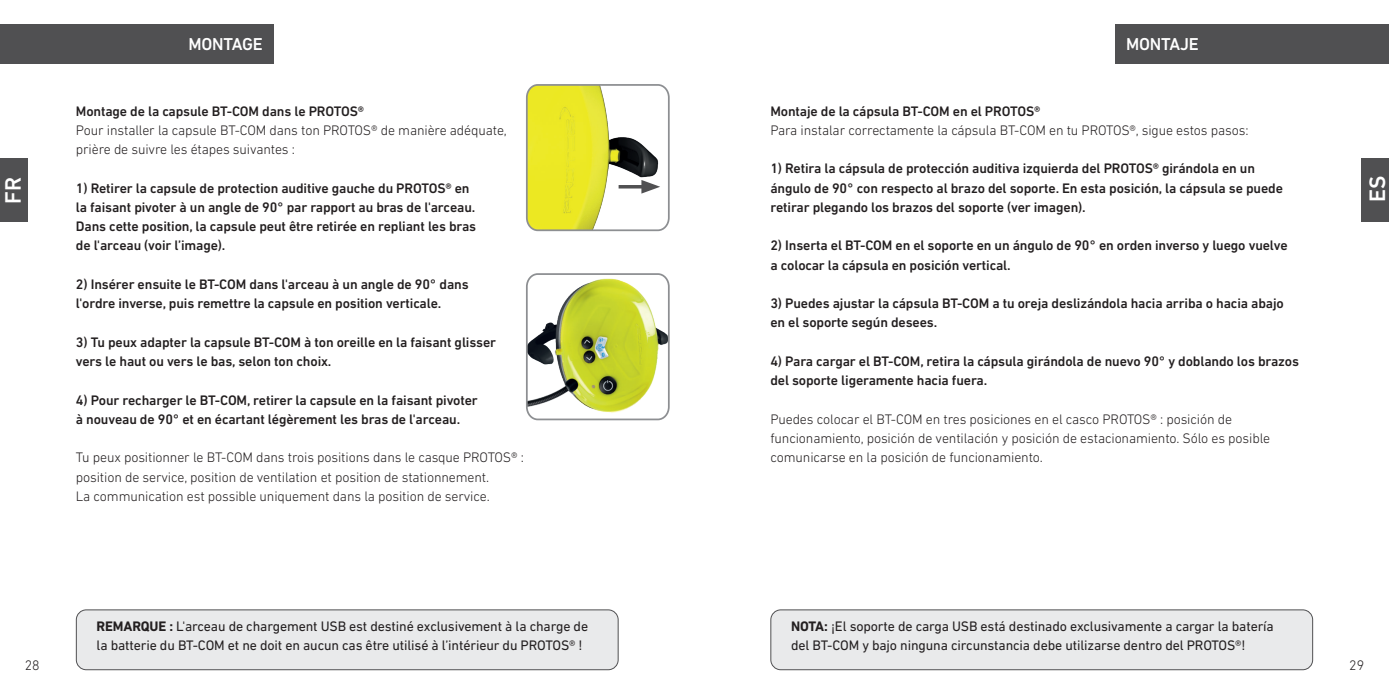
<style>
.page{position:relative;width:1389px;height:695px;background:#fff}
.page>*{position:absolute;margin:0;border:0;box-sizing:border-box;transform-origin:0 0}
.t1{font:500 22.75px "DIN Next LT Pro";color:#fff}
.t2{font:500 17.5px "DIN Next LT Pro";letter-spacing:-.01em;color:#fff}
.t3{font:500 14px/19.2px "DIN Next LT Pro";letter-spacing:-.01em;color:#231f20}
.t4{font:300 14px/19.2px "DIN Next LT Pro";letter-spacing:-.01em;color:#231f20}
.t5{font:14px/19.2px "DIN Next LT Pro";letter-spacing:-.01em;color:#231f20}
.s1{font-weight:700}
</style>
<div class="page">
<div style="left:0;top:25px;width:274px;height:39px;background:#505052"></div>
<div style="left:1362px;top:158px;width:27px;height:64px;background:#505052"></div>
<div style="left:1115px;top:25px;width:274px;height:39px;background:#505052"></div>
<div style="left:0;top:158px;width:27px;height:64px;background:#505052"></div>
<div style="left:76px;top:609px;width:542px;height:60px;background:#e9eaeb;border-radius:10px"></div>
<div style="left:76px;top:609px;width:543px;height:61px;border:1px solid #505052;border-radius:10px"></div>
<div style="left:771px;top:609px;width:542px;height:60px;background:#e9eaeb;border-radius:10px"></div>
<div style="left:770px;top:609px;width:543px;height:61px;border:1px solid #505052;border-radius:10px"></div>
<svg style="left:526px;top:273px;width:144px;height:148px"></svg>
<svg style="left:526px;top:84px;width:144px;height:148px"></svg>
<p class="t2" style="left:188px;top:34px;width:76px">MONTAGE</p>
<p class="t2" style="left:1126px;top:34px;width:74px">MONTAJE</p>
<p class="t3" style="left:770px;top:101px;width:271px">Montaje de la cápsula BT-COM en el PROTOS®</p>
<p class="t4" style="left:770px;top:120px;width:480px">Para instalar correctamente la cápsula BT-COM en tu PROTOS®, sigue estos pasos:</p>
<p class="t3" style="left:770px;top:159px;width:514px">1) Retira la cápsula de protección auditiva izquierda del PROTOS® girándola en un ángulo de 90° con respecto al brazo del soporte. En esta posición, la cápsula se puede retirar plegando los brazos del soporte (ver imagen).</p>
<p class="t3" style="left:770px;top:236px;width:519px">2) Inserta el BT-COM en el soporte en un ángulo de 90° en orden inverso y luego vuelve a colocar la cápsula en posición vertical.</p>
<p class="t3" style="left:770px;top:294px;width:515px">3) Puedes ajustar la cápsula BT-COM a tu oreja deslizándola hacia arriba o hacia abajo en el soporte según desees.</p>
<p class="t3" style="left:770px;top:351px;width:530px">4) Para cargar el BT-COM, retira la cápsula girándola de nuevo 90° y doblando los brazos del soporte ligeramente hacia fuera.</p>
<p class="t4" style="left:770px;top:409px;width:501px">Puedes colocar el BT-COM en tres posiciones en el casco PROTOS® : posición de funcionamiento, posición de ventilación y posición de estacionamiento. Sólo es posible comunicarse en la posición de funcionamiento.</p>
<p class="t3" style="left:76px;top:101px;width:290px">Montage de la capsule BT-COM dans le PROTOS®</p>
<p class="t4" style="left:76px;top:120px;width:433px">Pour installer la capsule BT-COM dans ton PROTOS® de manière adéquate, prière de suivre les étapes suivantes :</p>
<p class="t3" style="left:76px;top:178px;width:402px">1) Retirer la capsule de protection auditive gauche du PROTOS® en la faisant pivoter à un angle de 90° par rapport au bras de l'arceau.<br>Dans cette position, la capsule peut être retirée en repliant les bras de l'arceau (voir l’image).</p>
<p class="t3" style="left:76px;top:274px;width:394px">2) Insérer ensuite le BT-COM dans l'arceau à un angle de 90° dans l'ordre inverse, puis remettre la capsule en position verticale.</p>
<p class="t3" style="left:76px;top:332px;width:422px">3) Tu peux adapter la capsule BT-COM à ton oreille en la faisant glisser vers le haut ou vers le bas, selon ton choix.</p>
<p class="t3" style="left:76px;top:390px;width:403px">4) Pour recharger le BT-COM, retirer la capsule en la faisant pivoter à nouveau de 90° et en écartant légèrement les bras de l'arceau.</p>
<p class="t4" style="left:76px;top:447px;width:450px">Tu peux positionner le BT-COM dans trois positions dans le casque PROTOS® : position de service, position de ventilation et position de stationnement.<br>La communication est possible uniquement dans la position de service.</p>
<h1 class="t1" style="left:0;top:203px;width:28px;rotate:-90deg">FR</h1>
<h1 class="t1" style="left:1364px;top:202px;width:28px;rotate:-90deg">ES</h1>
<p class="t5" style="left:97px;top:616px;width:493px"><span class="s1">REMARQUE :</span> L'arceau de chargement USB est destiné exclusivement à la charge de la batterie du BT-COM et ne doit en aucun cas être utilisé à l’intérieur du PROTOS® !</p>
<p class="t5" style="left:791px;top:616px;width:484px"><span class="s1">NOTA:</span> ¡El soporte de carga USB está destinado exclusivamente a cargar la batería del BT-COM y bajo ninguna circunstancia debe utilizarse dentro del PROTOS®!</p>
<p class="t4" style="left:25px;top:655px;width:16px">28</p>
<p class="t4" style="left:1349px;top:655px;width:16px">29</p>
</div>
